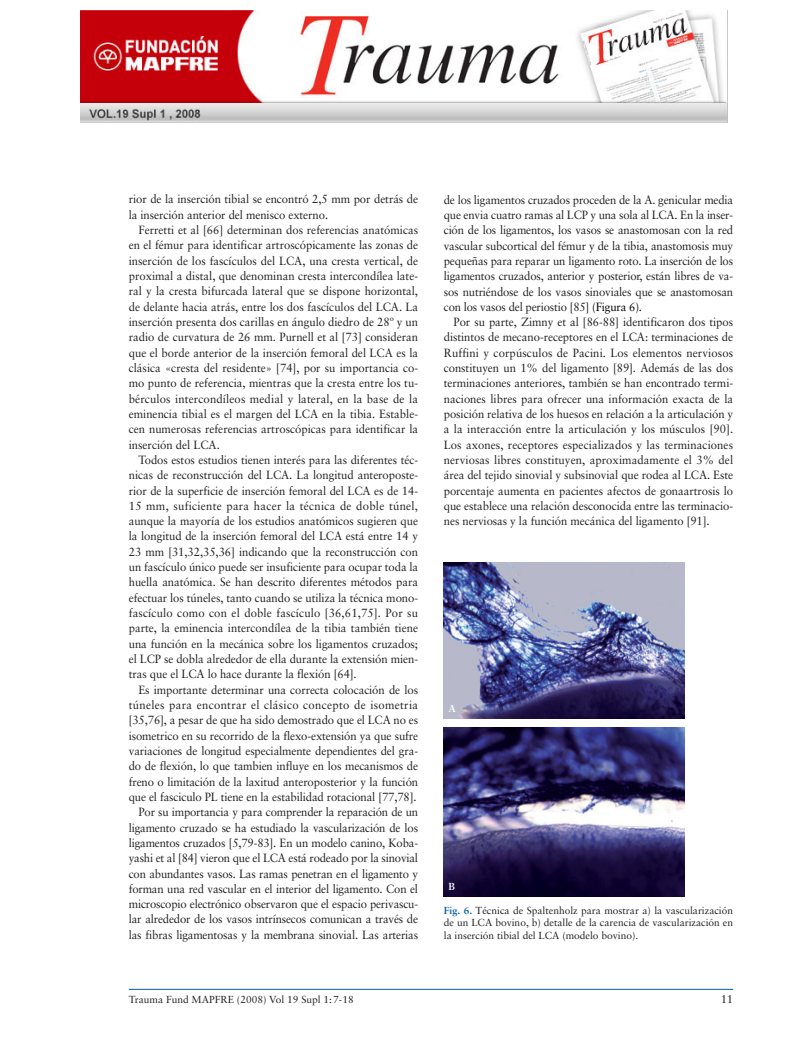
<style>
.page{position:relative;width:808px;height:1053px;background:#fff}
.page>*{position:absolute;margin:0;border:0;box-sizing:border-box;transform-origin:0 0}
.t1{font:11.88px/15.2px "Sabon";letter-spacing:-.01em;color:#231f20;text-align:justify;scale:.95 1}
.t2{font:11.38px "Sabon";color:#231f20}
.t3{font:10.25px/12.5px "Sabon";color:#231f20;text-align:justify}
.t4{font:700 10.25px "Sabon";color:#fff}
.s1{color:#000}
.s2{font-weight:700;color:#015dab}
</style>
<div class="page">
<hr style="left:129px;top:988px;width:604px;height:1px;background:#015dab">
<img style="left:444px;top:727px;width:241px;height:169px">
<img style="left:444px;top:562px;width:241px;height:156px">
<img style="left:81px;top:10px;width:646px;height:112px">
<p class="t1" style="left:129px;top:193px;width:306px">rior de la inserción tibial se encontró 2,5 mm por detrás de la inserción anterior del menisco externo.</p>
<p class="t1" style="left:129px;top:223px;width:306px;text-indent:10px">Ferretti et al [66] determinan dos referencias anatómicas en el fémur para identificar artroscópicamente las zonas de inserción de los fascículos del LCA, una cresta vertical, de proximal a distal, que denominan cresta intercondílea late&shy;ral y la cresta bifurcada lateral que se dispone horizontal, de delante hacia atrás, entre los dos fascículos del LCA. La inserción presenta dos carillas en ángulo diedro de 28º y un radio de curvatura de 26 mm. Purnell et al [73] consideran que el borde anterior de la inserción femoral del LCA es la clásica «cresta del residente» [74], por su importancia co&shy;mo punto de referencia, mientras que la cresta entre los tu&shy;bérculos intercondíleos medial y lateral, en la base de la eminencia tibial es el margen del LCA en la tibia. Estable&shy;cen numerosas referencias artroscópicas para identificar la inserción del LCA.</p>
<p class="t1" style="left:129px;top:453px;width:306px;text-indent:10px">Todos estos estudios tienen interés para las diferentes téc&shy;nicas de reconstrucción del LCA. La longitud anteroposte&shy;rior de la superficie de inserción femoral del LCA es de 14- 15 mm, suficiente para hacer la técnica de doble túnel, aunque la mayoría de los estudios anatómicos sugieren que la longitud de la inserción femoral del LCA está entre 14 y 23 mm [31,32,35,36] indicando que la reconstrucción con un fascículo único puede ser insuficiente para ocupar toda la huella anatómica. Se han descrito diferentes métodos para efectuar los túneles, tanto cuando se utiliza la técnica mono&shy;fascículo como con el doble fascículo [36,61,75]. Por su parte, la eminencia intercondílea de la tibia también tiene una función en la mecánica sobre los ligamentos cruzados; el LCP se dobla alrededor de ella durante la extensión mien&shy;tras que el LCA lo hace durante la flexión [64].</p>
<p class="t1" style="left:129px;top:682px;width:306px;text-align:right">Es importante determinar una correcta colocación de los túneles para encontrar el clásico concepto de isometria [35,76], a pesar de que ha sido demostrado que el LCA no es isometrico en su recorrido de la flexo-extensión ya que sufre variaciones de longitud especialmente dependientes del gra&shy;do de flexión, lo que tambien influye en los mecanismos de freno o limitación de la laxitud anteroposterior y la función que el fasciculo PL tiene en la estabilidad rotacional [77,78].<br>Por su importancia y para comprender la reparación de un ligamento cruzado se ha estudiado la vascularización de los ligamentos cruzados [5,79-83]. En un modelo canino, Koba&shy;yashi et al [84] vieron que el LCA está rodeado por la sinovial con abundantes vasos. Las ramas penetran en el ligamento y forman una red vascular en el interior del ligamento. Con el microscopio electrónico observaron que el espacio perivascu&shy;lar alrededor de los vasos intrínsecos comunican a través de las fibras ligamentosas y la membrana sinovial. Las arterias</p>
<p class="t1" style="left:444px;top:193px;width:306px">de los ligamentos cruzados proceden de la A. genicular media que envia cuatro ramas al LCP y una sola al LCA. En la inser&shy;ción de los ligamentos, los vasos se anastomosan con la red vascular subcortical del fémur y de la tibia, anastomosis muy pequeñas para reparar un ligamento roto. La inserción de los ligamentos cruzados, anterior y posterior, están libres de va&shy;sos nutriéndose de los vasos sinoviales que se anastomosan con los vasos del periostio [85] <span class="s1">(Figura 6).</span></p>
<p class="t1" style="left:444px;top:315px;width:306px;text-indent:10px">Por su parte, Zimny et al [86-88] identificaron dos tipos distintos de mecano-receptores en el LCA: terminaciones de Ruffini y corpúsculos de Pacini. Los elementos nerviosos constituyen un 1% del ligamento [89]. Además de las dos terminaciones anteriores, también se han encontrado termi&shy;naciones libres para ofrecer una información exacta de la posición relativa de los huesos en relación a la articulación y a la interacción entre la articulación y los músculos [90].<br>Los axones, receptores especializados y las terminaciones nerviosas libres constituyen, aproximadamente el 3% del área del tejido sinovial y subsinovial que rodea al LCA. Este porcentaje aumenta en pacientes afectos de gonaartrosis lo que establece una relación desconocida entre las terminacio&shy;nes nerviosas y la función mecánica del ligamento [91].</p>
<p class="t4" style="left:448px;top:704px;width:9px">A</p>
<p class="t4" style="left:448px;top:881px;width:8px">B</p>
<p class="t3" style="left:444px;top:904px;width:291px"><span class="s2">Fig. 6.</span> Técnica de Spaltenholz para mostrar a) la vascularización de un LCA bovino, b) detalle de la carencia de vascularización en la inserción tibial del LCA (modelo bovino).</p>
<p class="t3" style="left:129px;top:994px;width:226px">Trauma Fund MAPFRE (2008) Vol 19 Supl 1:7-18</p>
<p class="t2" style="left:721px;top:994px;width:14px">11</p>
</div>
